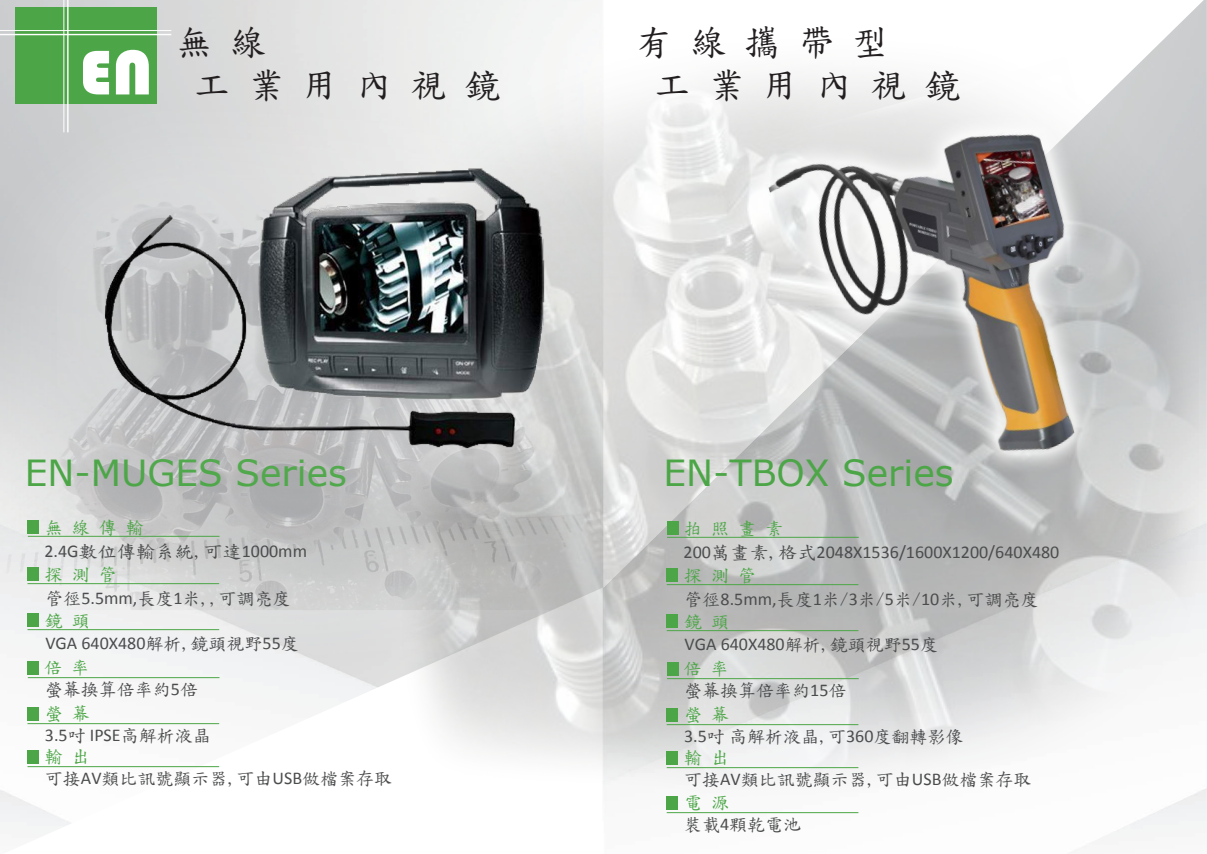
<style>
.page{position:relative;width:1207px;height:854px;background:#fff}
.page>*{position:absolute;margin:0;border:0;box-sizing:border-box;transform-origin:0 0}
.t1{font:36px "Verdana";color:#4ca647}
.t2{font:36px/43.2px "DF Hei W7 WINP BF";color:#231f20}
.t3{font:18px "DF Hei W5 WINP BF";color:#4b4c4d}
.t4{font:18px "Calibri";color:#4b4c4d}
.t5{font:18px "DF Hei W7 WINP BF";color:#4ca647}
.s1{font-family:"Bauhaus 93";font-size:65.4px;color:#fff}
.s2{font-family:"DF Hei W5 WINP BF"}
.s3{font-family:"Calibri"}
</style>
<div class="page">
<img style="left:602px;top:9px;width:605px;height:828px">
<img style="left:0;top:0;width:712px;height:767px">
<div style="left:16px;top:7px;width:141px;height:97px;background:#4ca647"></div>
<hr style="left:0;top:34px;width:171px;height:1px;background:#fff">
<hr style="left:0;top:30px;width:171px;height:1px;background:#fff">
<hr style="left:67px;top:0;width:2px;height:132px;background:#fff">
<hr style="left:64px;top:0;width:1px;height:132px;background:#fff">
<div style="left:27px;top:708px;width:12px;height:13px;background:#4ca647"></div>
<hr style="left:27px;top:723px;width:192px;height:1px;background:#4ca647">
<div style="left:27px;top:662px;width:12px;height:13px;background:#4ca647"></div>
<hr style="left:28px;top:677px;width:191px;height:1px;background:#4ca647">
<div style="left:27px;top:614px;width:12px;height:13px;background:#4ca647"></div>
<hr style="left:27px;top:629px;width:192px;height:1px;background:#4ca647">
<div style="left:27px;top:568px;width:12px;height:13px;background:#4ca647"></div>
<hr style="left:27px;top:583px;width:192px;height:1px;background:#4ca647">
<div style="left:27px;top:520px;width:12px;height:14px;background:#4ca647"></div>
<hr style="left:28px;top:536px;width:191px;height:1px;background:#4ca647">
<div style="left:27px;top:751px;width:12px;height:13px;background:#4ca647"></div>
<hr style="left:27px;top:766px;width:192px;height:1px;background:#4ca647">
<div style="left:666px;top:709px;width:12px;height:13px;background:#4ca647"></div>
<hr style="left:666px;top:724px;width:192px;height:1px;background:#4ca647">
<div style="left:666px;top:663px;width:12px;height:13px;background:#4ca647"></div>
<hr style="left:667px;top:678px;width:191px;height:1px;background:#4ca647">
<div style="left:666px;top:615px;width:12px;height:13px;background:#4ca647"></div>
<hr style="left:666px;top:630px;width:192px;height:1px;background:#4ca647">
<div style="left:666px;top:569px;width:12px;height:13px;background:#4ca647"></div>
<hr style="left:666px;top:584px;width:192px;height:1px;background:#4ca647">
<div style="left:666px;top:521px;width:12px;height:14px;background:#4ca647"></div>
<hr style="left:667px;top:537px;width:191px;height:1px;background:#4ca647">
<div style="left:666px;top:752px;width:12px;height:13px;background:#4ca647"></div>
<hr style="left:666px;top:767px;width:192px;height:1px;background:#4ca647">
<div style="left:666px;top:797px;width:12px;height:13px;background:#4ca647"></div>
<hr style="left:666px;top:812px;width:192px;height:1px;background:#4ca647">
<img style="left:58px;top:96px;width:577px;height:438px">
<img style="left:735px;top:57px;width:436px;height:472px">
<h1 class="t2" style="left:79px;top:21px;width:422px;text-indent:97px">無 線<br><span class="s1">EN</span> 工 業 用 內 視 鏡</h1>
<h1 class="t2" style="left:654px;top:20px;width:307px;text-indent:-18px">有 線 攜 帶 型<br>工 業 用 內 視 鏡</h1>
<h1 class="t1" style="left:25px;top:448px;width:324px">EN-MUGES Series</h1>
<h1 class="t1" style="left:663px;top:448px;width:292px">EN-TBOX Series</h1>
<p class="t5" style="left:45px;top:518px;width:111px">無 線 傳 輸</p>
<p class="t5" style="left:684px;top:519px;width:100px">拍 照 畫 素</p>
<p class="t4" style="left:44px;top:540px;width:264px">2.4G<span class="s2">數位傳輸系統,可達</span>1000mm</p>
<p class="t4" style="left:683px;top:541px;width:377px">200<span class="s2">萬畫素,格式</span>2048X1536/1600X1200/640X480</p>
<p class="t5" style="left:45px;top:566px;width:73px">探 測 管</p>
<p class="t5" style="left:45px;top:611px;width:55px">鏡 頭</p>
<p class="t3" style="left:45px;top:590px;width:247px">管徑<span class="s3">5.5mm,</span>長度<span class="s3">1</span>米,,可調亮度</p>
<p class="t5" style="left:684px;top:567px;width:73px">探 測 管</p>
<p class="t5" style="left:684px;top:612px;width:55px">鏡 頭</p>
<p class="t3" style="left:684px;top:591px;width:355px">管徑<span class="s3">8.5mm,</span>長度<span class="s3">1</span>米/<span class="s3">3</span>米/<span class="s3">5</span>米/<span class="s3">10</span>米,可調亮度</p>
<p class="t4" style="left:45px;top:631px;width:255px">VGA 640X480<span class="s2">解析,鏡頭視野</span>55<span class="s2">度</span></p>
<p class="t4" style="left:684px;top:632px;width:255px">VGA 640X480<span class="s2">解析,鏡頭視野</span>55<span class="s2">度</span></p>
<p class="t5" style="left:44px;top:658px;width:47px">倍 率</p>
<p class="t5" style="left:683px;top:659px;width:47px">倍 率</p>
<p class="t3" style="left:45px;top:681px;width:155px">螢幕換算倍率約<span class="s3">5</span>倍</p>
<p class="t4" style="left:45px;top:723px;width:177px">3.5<span class="s2">吋</span>IPSE<span class="s2">高解析液晶</span></p>
<p class="t5" style="left:45px;top:705px;width:46px">螢 幕</p>
<p class="t3" style="left:684px;top:682px;width:164px">螢幕換算倍率約<span class="s3">15</span>倍</p>
<p class="t3" style="left:684px;top:727px;width:281px"><span class="s3">3.5</span>吋高解析液晶,可<span class="s3">360</span>度翻轉影像</p>
<p class="t5" style="left:684px;top:706px;width:46px">螢 幕</p>
<p class="t5" style="left:45px;top:748px;width:46px">輸出</p>
<p class="t5" style="left:684px;top:749px;width:46px">輸出</p>
<p class="t3" style="left:45px;top:769px;width:349px">可接<span class="s3">AV</span>類比訊號顯示器,可由<span class="s3">USB</span>做檔案存取</p>
<p class="t3" style="left:684px;top:770px;width:349px">可接<span class="s3">AV</span>類比訊號顯示器,可由<span class="s3">USB</span>做檔案存取</p>
<p class="t5" style="left:684px;top:794px;width:46px">電 源</p>
<p class="t3" style="left:684px;top:815px;width:119px">裝載<span class="s3">4</span>顆乾電池</p>
</div>
